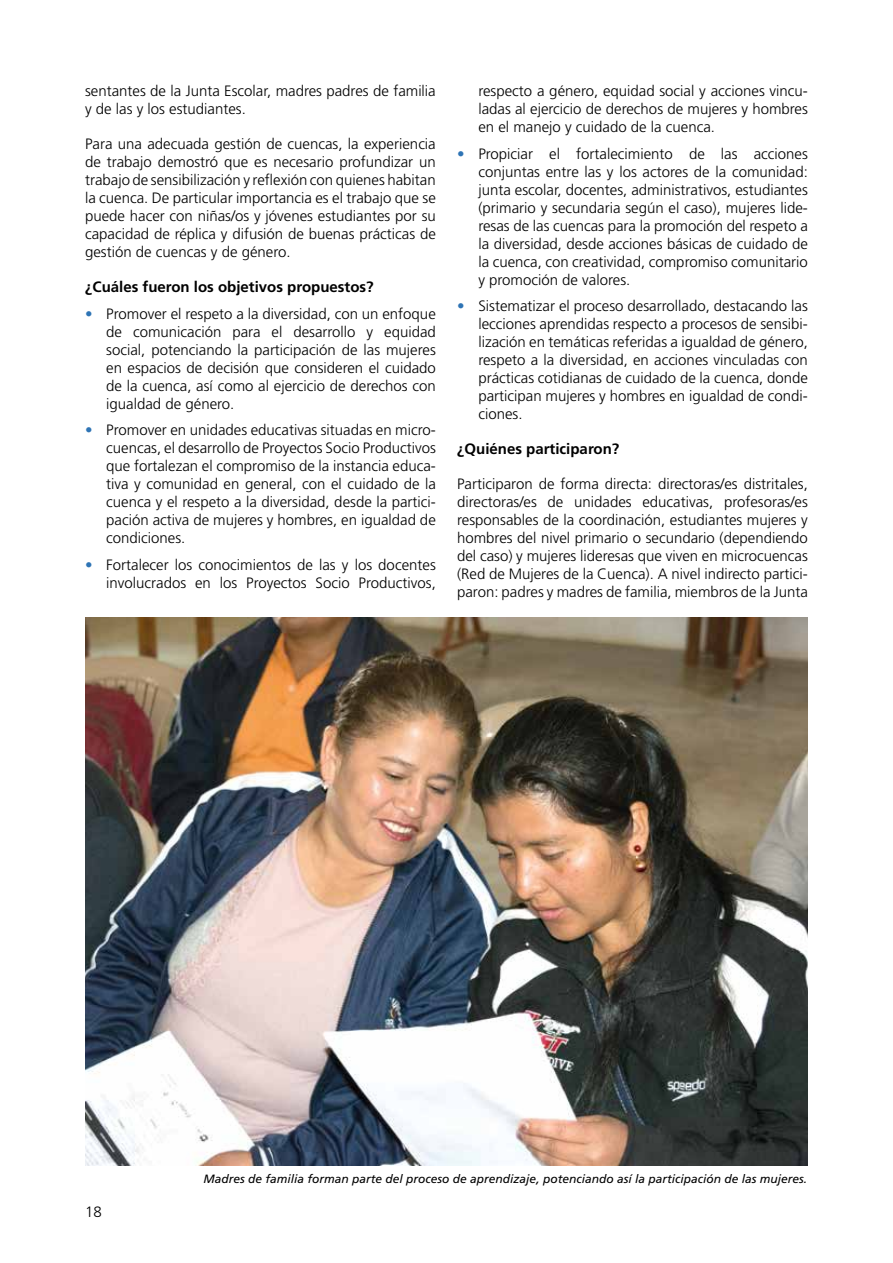
<style>
.page{position:relative;width:893px;height:1263px;background:#fff}
.page>*{position:absolute;margin:0;border:0;box-sizing:border-box;transform-origin:0 0}
.t1{font:300 15px/18px "Frutiger LT Std";color:#000;text-align:justify}
.t2{font:700 15px "Frutiger LT Std";color:#000}
.t3{font:italic 12px "Frutiger LT Std";color:#000}
.s1{color:#2e74b5}
</style>
<div class="page">
<img style="left:85px;top:618px;width:723px;height:547px">
<p class="t1" style="left:85px;top:82px;width:352px">sentantes de la Junta Escolar, madres padres de familia y de las y los estudiantes.</p>
<p class="t1" style="left:85px;top:135px;width:352px">Para una adecuada gestión de cuencas, la experiencia de trabajo demostró que es necesario profundizar un trabajo de sensibilización y reflexión con quienes habitan la cuenca. De particular importancia es el trabajo que se puede hacer con niñas/os y jóvenes estudiantes por su capacidad de réplica y difusión de buenas prácticas de gestión de cuencas y de género.</p>
<p class="t2" style="left:85px;top:278px;width:290px">¿Cuáles fueron los objetivos propuestos?</p>
<p class="t1" style="left:106px;top:305px;width:331px;text-indent:-21px"><span class="s1">•</span> Promover el respeto a la diversidad, con un enfoque de comunicación para el desarrollo y equidad social, potenciando la participación de las mujeres en espacios de decisión que consideren el cuidado de la cuenca, así como al ejercicio de derechos con igualdad de género.</p>
<p class="t1" style="left:106px;top:421px;width:331px;text-indent:-21px"><span class="s1">•</span> Promover en unidades educativas situadas en micro&shy;cuencas, el desarrollo de Proyectos Socio Productivos que fortalezan el compromiso de la instancia educa&shy;tiva y comunidad en general, con el cuidado de la cuenca y el respeto a la diversidad, desde la partici&shy;pación activa de mujeres y hombres, en igualdad de condiciones.</p>
<p class="t1" style="left:85px;top:556px;width:352px;text-align:right"><span class="s1">•</span> Fortalecer los conocimientos de las y los docentes involucrados en los Proyectos Socio Productivos,</p>
<p class="t1" style="left:478px;top:82px;width:331px">respecto a género, equidad social y acciones vincu&shy;ladas al ejercicio de derechos de mujeres y hombres en el manejo y cuidado de la cuenca.</p>
<p class="t1" style="left:478px;top:145px;width:331px;text-indent:-21px"><span class="s1">•</span> Propiciar el fortalecimiento de las acciones conjuntas entre las y los actores de la comunidad: junta escolar, docentes, administrativos, estudiantes (primario y secundaria según el caso), mujeres lide&shy;resas de las cuencas para la promoción del respeto a la diversidad, desde acciones básicas de cuidado de la cuenca, con creatividad, compromiso comunitario y promoción de valores.</p>
<p class="t1" style="left:478px;top:297px;width:331px;text-indent:-21px"><span class="s1">•</span> Sistematizar el proceso desarrollado, destacando las lecciones aprendidas respecto a procesos de sensibi&shy;lización en temáticas referidas a igualdad de género, respeto a la diversidad, en acciones vinculadas con prácticas cotidianas de cuidado de la cuenca, donde participan mujeres y hombres en igualdad de condi&shy;ciones.</p>
<p class="t2" style="left:457px;top:440px;width:164px">¿Quiénes participaron?</p>
<p class="t1" style="left:457px;top:475px;width:352px">Participaron de forma directa: directoras/es distritales, directoras/es de unidades educativas, profesoras/es responsables de la coordinación, estudiantes mujeres y hombres del nivel primario o secundario (dependiendo del caso) y mujeres lideresas que viven en microcuencas (Red de Mujeres de la Cuenca). A nivel indirecto partici&shy;paron: padres y madres de familia, miembros de la Junta</p>
<p class="t1" style="left:85px;top:1203px;width:18px">18</p>
<p class="t3" style="left:204px;top:1172px;width:605px">Madres de familia forman parte del proceso de aprendizaje, potenciando así la participación de las mujeres.</p>
</div>
